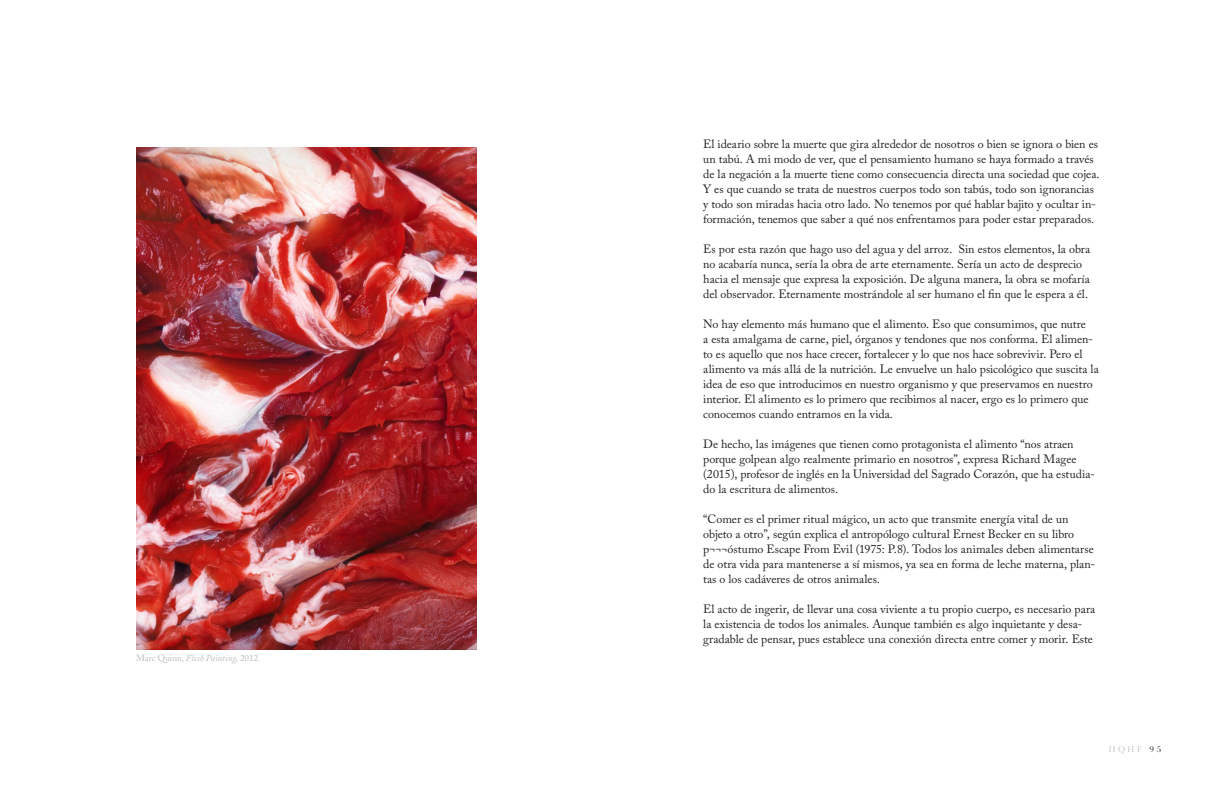
<style>
.page{position:relative;width:1208px;height:797px;background:#fff}
.page>*{position:absolute;margin:0;border:0;box-sizing:border-box;transform-origin:0 0}
.t1{font:12px/15px "Adobe Caslon Pro";letter-spacing:-.005em;color:#231f20}
.t2{font:italic 9px "Adobe Caslon Pro";color:#b9baba}
.t3{font:9px "Medio";letter-spacing:.28em;color:#b9baba}
.s1{font-style:normal}
.s2{color:#231f20}
</style>
<div class="page">
<img style="left:136px;top:147px;width:340px;height:502px">
<p class="t2" style="left:136px;top:652px;width:126px"><span class="s1">Marc Quinn,</span> Flesh Painting, <span class="s1">2012</span>.</p>
<p class="t1" style="left:703px;top:136px;width:398px">El ideario sobre la muerte que gira alrededor de nosotros o bien se ignora o bien es un tabú. A mi modo de ver, que el pensamiento humano se haya formado a través de la negación a la muerte tiene como consecuencia directa una sociedad que cojea.<br>Y es que cuando se trata de nuestros cuerpos todo son tabús, todo son ignorancias y todo son miradas hacia otro lado. No tenemos por qué hablar bajito y ocultar in&shy;formación, tenemos que saber a qué nos enfrentamos para poder estar preparados.</p>
<p class="t1" style="left:703px;top:241px;width:388px">Es por esta razón que hago uso del agua y del arroz. Sin estos elementos, la obra no acabaría nunca, sería la obra de arte eternamente. Sería un acto de desprecio hacia el mensaje que expresa la exposición. De alguna manera, la obra se mofaría del observador. Eternamente mostrándole al ser humano el fin que le espera a él.</p>
<p class="t1" style="left:703px;top:316px;width:397px">No hay elemento más humano que el alimento. Eso que consumimos, que nutre<br>a esta amalgama de carne, piel, órganos y tendones que nos conforma. El alimen&shy;to es aquello que nos hace crecer, fortalecer y lo que nos hace sobrevivir. Pero el alimento va más allá de la nutrición. Le envuelve un halo psicológico que suscita la idea de eso que introducimos en nuestro organismo y que preservamos en nuestro interior. El alimento es lo primero que recibimos al nacer, ergo es lo primero que conocemos cuando entramos en la vida.</p>
<p class="t1" style="left:703px;top:436px;width:393px">De hecho, las imágenes que tienen como protagonista el alimento “nos atraen porque golpean algo realmente primario en nosotros”, expresa Richard Magee (2015), profesor de inglés en la Universidad del Sagrado Corazón, que ha estudia&shy;do la escritura de alimentos.</p>
<p class="t1" style="left:703px;top:511px;width:394px">“Comer es el primer ritual mágico, un acto que transmite energía vital de un objeto a otro”, según explica el antropólogo cultural Ernest Becker en su libro p¬¬¬óstumo Escape From Evil (1975: P.8). Todos los animales deben alimentarse de otra vida para mantenerse a sí mismos, ya sea en forma de leche materna, plan&shy;tas o los cadáveres de otros animales.</p>
<p class="t1" style="left:703px;top:601px;width:393px">El acto de ingerir, de llevar una cosa viviente a tu propio cuerpo, es necesario para la existencia de todos los animales. Aunque también es algo inquietante y desa&shy;gradable de pensar, pues establece una conexión directa entre comer y morir. Este</p>
<p class="t3" style="left:1108px;top:745px;width:54px">HQHF <span class="s2">95</span></p>
</div>
